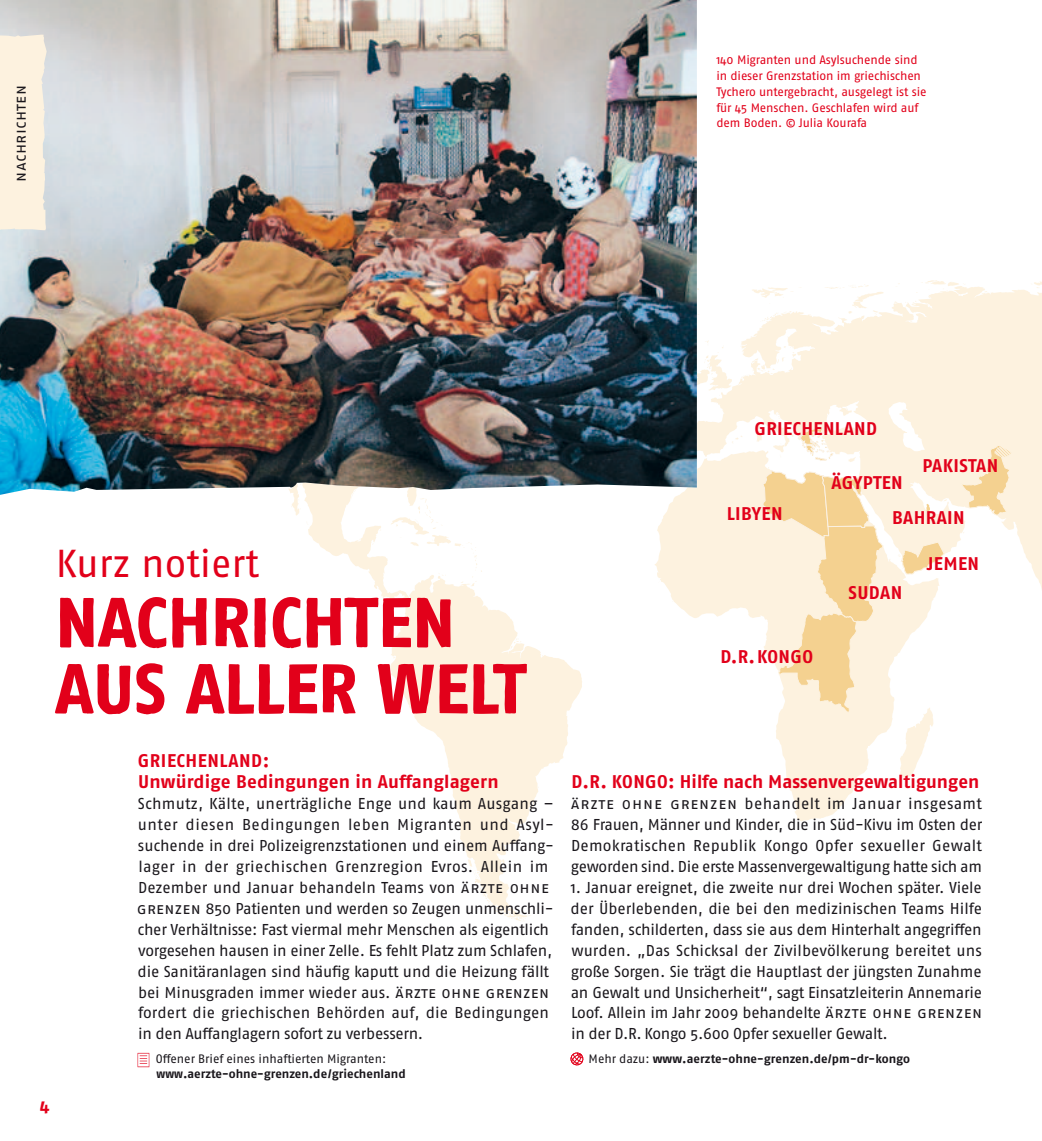
<style>
.page{position:relative;width:1042px;height:1141px;background:#fff}
.page>*{position:absolute;margin:0;border:0;box-sizing:border-box;transform-origin:0 0}
.t1{font:70.17px/66.1px "Fago Rough Bold Lf";color:#e2001a}
.t2{font:39.02px "Fago OT";color:#e2001a}
.t3{font:700 18.38px/34.5px "Fago OT";letter-spacing:.02em;color:#e2001a}
.t4{font:700 18.38px "Fago OT";color:#e2001a}
.t5{font:700 17.5px "Fago OT";color:#e2001a}
.t6{font:15.75px/21px "Fago OT";letter-spacing:.005em;color:#1a171c;text-align:justify}
.t7{font:12.25px/15.8px "Fago OT";letter-spacing:-.01em;color:#e2001a}
.t8{font:700 12.25px "Fago OT";color:#1a171c}
.t9{font:12.25px "Fago OT";color:#1a171c}
.t10{font:700 12.25px "Fago OT";color:#1a171c;scale:.9 1}
.s1{font-weight:400}
</style>
<div class="page">
<svg style="left:922px;top:280px;width:43px;height:6px"></svg>
<svg style="left:655px;top:495px;width:282px;height:327px"></svg>
<svg style="left:693px;top:286px;width:349px;height:305px;fill:#fdf2df"></svg>
<svg style="left:900px;top:707px;width:33px;height:71px"></svg>
<svg style="left:292px;top:495px;width:125px;height:103px"></svg>
<svg style="left:298px;top:499px;width:3px;height:10px"></svg>
<svg style="left:351px;top:495px;width:5px;height:5px"></svg>
<svg style="left:390px;top:575px;width:192px;height:313px;fill:#fdf2df"></svg>
<svg style="left:510px;top:638px;width:11px;height:12px"></svg>
<svg style="left:468px;top:859px;width:11px;height:19px"></svg>
<svg style="left:479px;top:888px;width:52px;height:33px"></svg>
<svg style="left:740px;top:330px;width:56px;height:48px"></svg>
<svg style="left:697px;top:286px;width:35px;height:131px"></svg>
<svg style="left:391px;top:498px;width:91px;height:88px"></svg>
<svg style="left:1030px;top:281px;width:12px;height:7px"></svg>
<svg style="left:926px;top:504px;width:4px;height:8px"></svg>
<svg style="left:756px;top:413px;width:134px;height:300px"></svg>
<svg style="left:897px;top:541px;width:48px;height:34px"></svg>
<svg style="left:959px;top:445px;width:53px;height:71px;background:#f9e6c4"></svg>
<img style="left:0;top:0;width:697px;height:495px">
<svg style="left:138px;top:1053px;width:11px;height:14px"></svg>
<svg style="left:570px;top:1052px;width:14px;height:14px"></svg>
<svg style="left:0;top:35px;width:47px;height:195px;background:#faf0df"></svg>
<p class="t6" style="left:12px;top:182px;width:98px;rotate:-90deg">nachrichten</p>
<p class="t7" style="left:716px;top:54px;width:212px">140 Migranten und Asylsuchende sind in dieser Grenzstation im griechischen Tychero untergebracht, ausgelegt ist sie für 45 Menschen. Geschlafen wird auf dem Boden. © Julia Kourafa</p>
<h2 class="t2" style="left:56px;top:549px;width:205px">Kurz notiert</h2>
<h1 class="t1" style="left:56px;top:590px;width:473px">NACHRICHTEN<br>AUS ALLER WELT</h1>
<p class="t3" style="left:138px;top:752px;width:362px;line-height:21px">GRIECHENLAND:<br>Unwürdige Bedingungen in Auffanglagern</p>
<p class="t6" style="left:137px;top:795px;width:419px;text-align:left">Schmutz, Kälte, unerträgliche Enge und kaum Ausgang – unter diesen Bedingungen leben Migranten und Asyl&shy;suchende in drei Polizeigrenzstationen und einem Auffang&shy;lager in der griechischen Grenzregion Evros. Allein im Dezember und Januar behandeln Teams von ärzte ohne grenzen 850 Patienten und werden so Zeugen unmenschli&shy;cher Verhältnisse: Fast viermal mehr Menschen als eigentlich vorgesehen hausen in einer Zelle. Es fehlt Platz zum Schlafen, die Sanitäranlagen sind häufig kaputt und die Heizung fällt bei Minusgraden immer wieder aus. ärzte ohne grenzen fordert die griechischen Behörden auf, die Bedingungen in den Auffanglagern sofort zu verbessern.</p>
<p class="t9" style="left:156px;top:1055px;width:232px">Offener Brief eines inhaftierten Migranten:</p>
<p class="t10" style="left:157px;top:1070px;width:278px">www.aerzte-ohne-grenzen.de/griechenland</p>
<p class="t5" style="left:40px;top:1101px;width:11px">4</p>
<p class="t3" style="left:754px;top:414px;width:124px">GRIECHENLAND</p>
<p class="t3" style="left:727px;top:499px;width:57px">LIBYEN</p>
<p class="t3" style="left:922px;top:451px;width:77px">PAKISTAN</p>
<p class="t3" style="left:892px;top:468px;width:74px;text-indent:-61px">ÄGYPTEN<br>BAHRAIN</p>
<p class="t3" style="left:927px;top:549px;width:54px">JEMEN</p>
<p class="t3" style="left:848px;top:578px;width:55px">SUDAN</p>
<p class="t3" style="left:720px;top:642px;width:94px">D.R.KONGO</p>
<p class="t4" style="left:571px;top:774px;width:409px">D.R. KONGO: Hilfe nach Massenvergewaltigungen</p>
<p class="t6" style="left:571px;top:795px;width:413px">ärzte ohne grenzen behandelt im Januar insgesamt 86 Frauen, Männer und Kinder, die in Süd-Kivu im Osten der Demokratischen Republik Kongo Opfer sexueller Gewalt geworden sind. Die erste Massenvergewaltigung hatte sich am</p>
<p class="t6" style="left:571px;top:879px;width:413px">1. Januar ereignet, die zweite nur drei Wochen später. Viele der Überlebenden, die bei den medizinischen Teams Hilfe fanden, schilderten, dass sie aus dem Hinterhalt angegriffen wurden. „Das Schicksal der Zivilbevölkerung bereitet uns große Sorgen. Sie trägt die Hauptlast der jüngsten Zunahme an Gewalt und Unsicherheit“, sagt Einsatzleiterin Annemarie Loof. Allein im Jahr 2009 behandelte ärzte ohne grenzen in der D.R. Kongo 5.600 Opfer sexueller Gewalt.</p>
<p class="t8" style="left:588px;top:1055px;width:323px"><span class="s1">Mehr dazu:</span> www.aerzte-ohne-grenzen.de/pm-dr-kongo</p>
</div>
